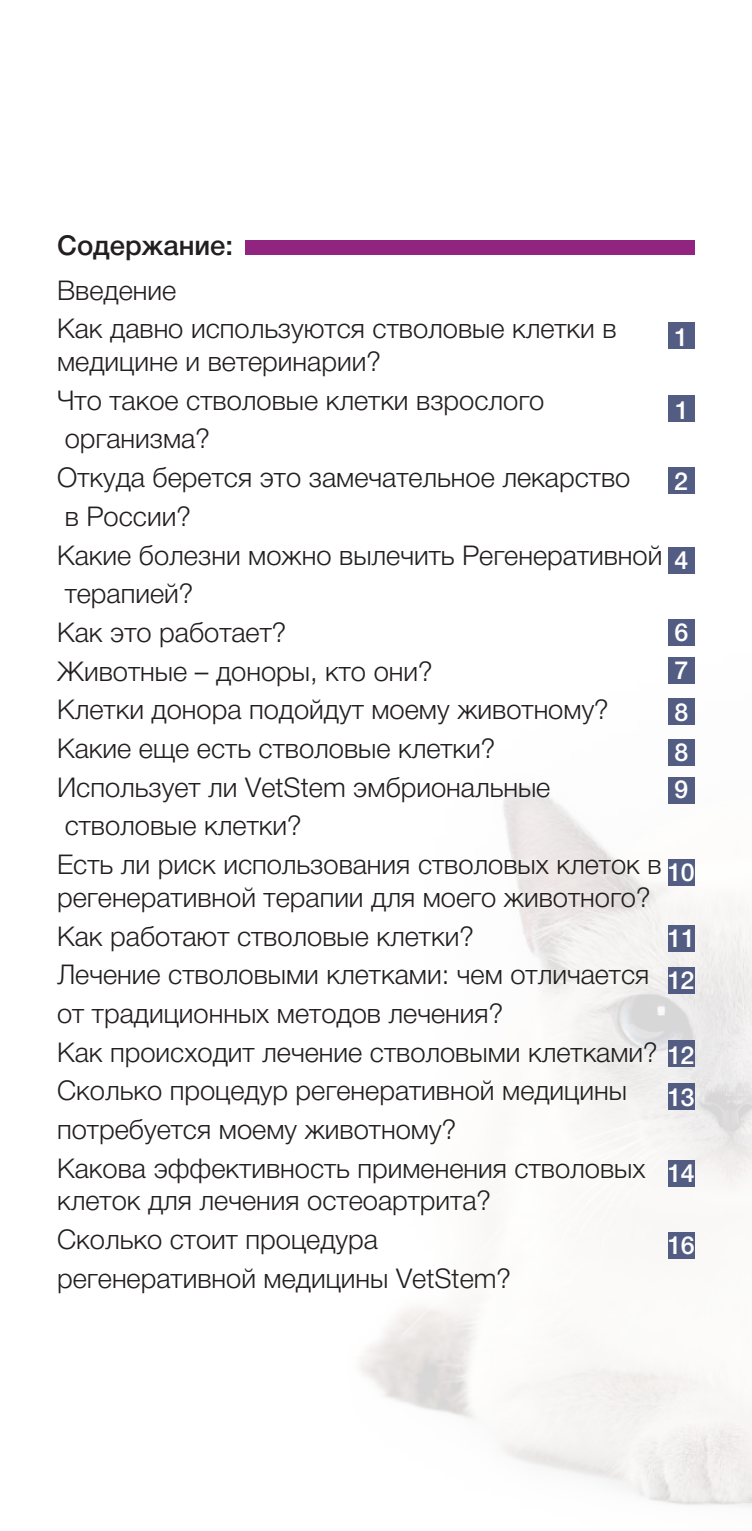
<style>
.page{position:relative;width:752px;height:1531px;background:#fff}
.page>*{position:absolute;margin:0;border:0;box-sizing:border-box;transform-origin:0 0}
.t1{font:500 27.5px "Helvetica Neue Cyr";color:#231f20}
.t2{font:300 27.25px/38.8px "Helvetica Neue Cyr";color:#231f20}
.t3{font:500 25px/37.5px "Helvetica Neue Cyr";color:#fff}
.s1{font-weight:500;font-size:25px;color:#fff}
</style>
<div class="page">
<img style="left:360px;top:568px;width:391px;height:939px">
<div style="left:246px;top:240px;width:448px;height:15px;background:#91247f"></div>
<div style="left:667px;top:322px;width:27px;height:27px;background:#535d83"></div>
<div style="left:667px;top:395px;width:27px;height:26px;background:#535d83"></div>
<div style="left:667px;top:467px;width:27px;height:27px;background:#535d83"></div>
<div style="left:667px;top:547px;width:27px;height:27px;background:#535d83"></div>
<div style="left:667px;top:619px;width:27px;height:27px;background:#535d83"></div>
<div style="left:667px;top:657px;width:27px;height:26px;background:#535d83"></div>
<div style="left:667px;top:698px;width:27px;height:27px;background:#535d83"></div>
<div style="left:667px;top:739px;width:27px;height:27px;background:#535d83"></div>
<div style="left:667px;top:777px;width:27px;height:27px;background:#535d83"></div>
<div style="left:667px;top:859px;width:27px;height:27px;background:#535d83"></div>
<div style="left:667px;top:925px;width:27px;height:27px;background:#535d83"></div>
<div style="left:667px;top:967px;width:27px;height:27px;background:#535d83"></div>
<div style="left:667px;top:1040px;width:27px;height:27px;background:#535d83"></div>
<div style="left:667px;top:1083px;width:27px;height:27px;background:#535d83"></div>
<div style="left:667px;top:1160px;width:27px;height:27px;background:#535d83"></div>
<div style="left:667px;top:1232px;width:27px;height:27px;background:#535d83"></div>
<p class="t1" style="left:57px;top:230px;width:177px">Содержание:</p>
<p class="t2" style="left:57px;top:271px;width:560px">Введение<br>Как давно используются стволовые клетки в</p>
<p class="t2" style="left:57px;top:342px;width:606px">медицине и ветеринарии?<br>Что такое стволовые клетки взрослого организма?<br>Откуда берется это замечательное лекарство<br>в России?<br>Какие болезни можно вылечить Регенеративной терапией?<br>Как это работает?<br>Животные – доноры, кто они?<br>Клетки донора подойдут моему животному?<br>Какие еще есть стволовые клетки?<br>Использует ли VetStem эмбриональные стволовые клетки?<br>Есть ли риск использования стволовых клеток в</p>
<p class="t2" style="left:57px;top:878px;width:639px">регенеративной терапии для моего животного?<br>Как работают стволовые клетки?<br>Лечение стволовыми клетками: чем отличается<br>от традиционных методов лечения?<br>Как происходит лечение стволовыми клетками? <span class="s1">12<br></span>Сколько процедур регенеративной медицины потребуется моему животному?<br>Какова эффективность применения стволовых</p>
<p class="t2" style="left:57px;top:1181px;width:455px">клеток для лечения остеоартрита?<br>Сколько стоит процедура регенеративной медицины VetStem?</p>
<p class="t3" style="left:673px;top:318px;width:15px">1</p>
<p class="t3" style="left:674px;top:391px;width:15px">1</p>
<p class="t3" style="left:674px;top:463px;width:15px">2</p>
<p class="t3" style="left:674px;top:542px;width:15px">4</p>
<p class="t3" style="left:674px;top:614px;width:15px">6<br>7</p>
<p class="t3" style="left:674px;top:692px;width:15px;line-height:40.5px">8<br>8</p>
<p class="t3" style="left:674px;top:771px;width:15px">9</p>
<p class="t3" style="left:666px;top:854px;width:29px">10</p>
<p class="t3" style="left:666px;top:918px;width:29px;line-height:41.8px">11<br>12</p>
<p class="t3" style="left:666px;top:1078px;width:29px">13</p>
<p class="t3" style="left:666px;top:1155px;width:29px">14</p>
<p class="t3" style="left:666px;top:1226px;width:29px">16</p>
</div>
